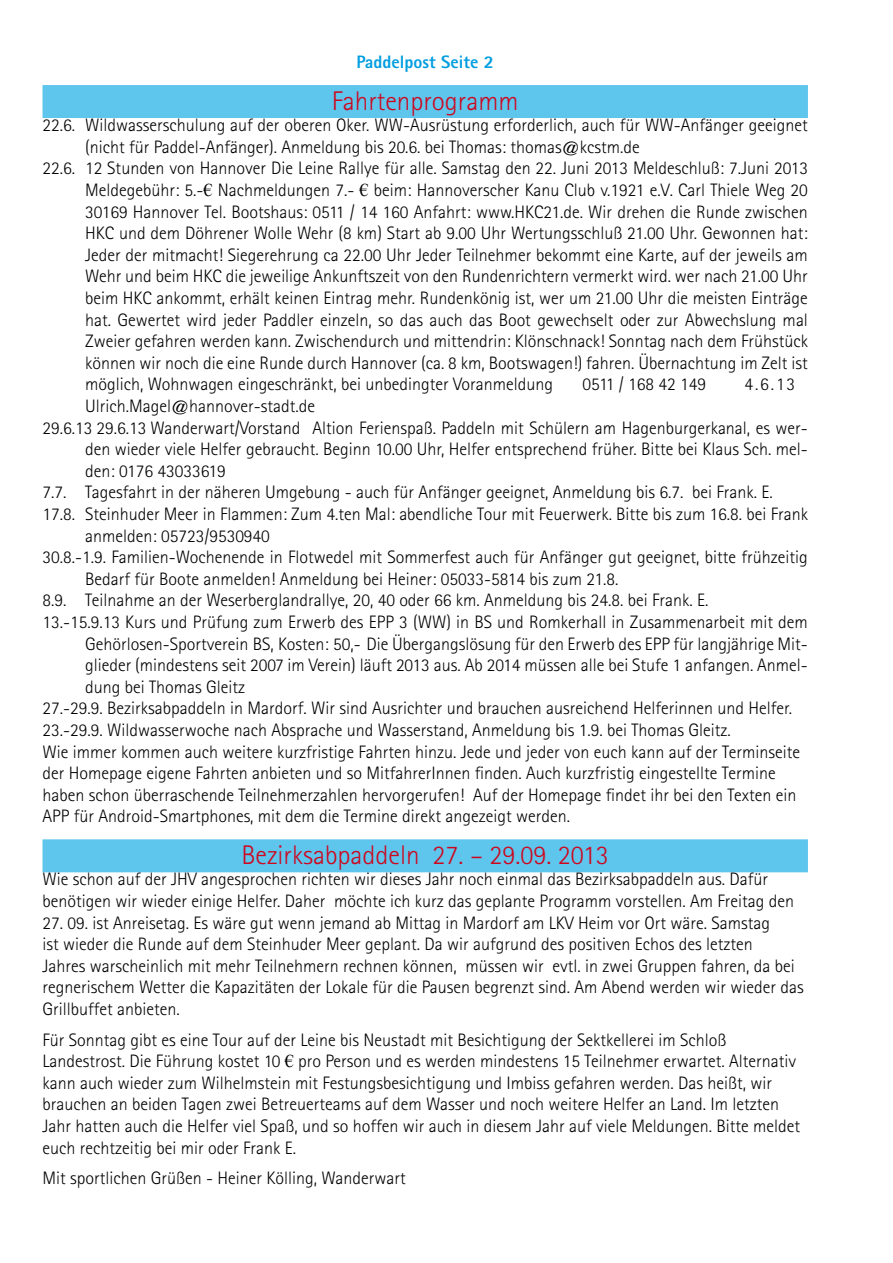
<style>
.page{position:relative;width:893px;height:1263px;background:#fff}
.page>*{position:absolute;margin:0;border:0;box-sizing:border-box;transform-origin:0 0}
.t1{font:300 27px "Rotis Sans Serif";color:#cd071e}
.t2{font:300 18px/21.6px "Rotis Sans Serif";color:#000}
.t3{font:800 18px "Rotis Sans Serif";color:#009ee0}
.s1{font-family:"Times New Roman";font-weight:400}
</style>
<div class="page">
<div style="left:43px;top:85px;width:765px;height:33px;background:#5ec5ed"></div>
<div style="left:43px;top:839px;width:765px;height:33px;background:#5ec5ed"></div>
<p class="t3" style="left:357px;top:51px;width:139px">Paddelpost Seite 2</p>
<h1 class="t1" style="left:332px;top:85px;width:188px">Fahrtenprogramm</h1>
<p class="t2" style="left:43px;top:114px;width:767px">22.6. Wildwasserschulung auf der oberen Oker. WW-Ausrüstung erforderlich, auch für WW-Anfänger geeignet</p>
<p class="t2" style="left:85px;top:136px;width:556px">(nicht für Paddel-Anfänger). Anmeldung bis 20.6. bei Thomas: thomas@kcstm.de</p>
<p class="t2" style="left:43px;top:157px;width:767px">22.6. 12 Stunden von Hannover Die Leine Rallye für alle. Samstag den 22. Juni 2013 Meldeschluß: 7.Juni 2013</p>
<p class="t2" style="left:85px;top:179px;width:724px">Meldegebühr: 5.-<span class="s1">€</span> Nachmeldungen 7.- <span class="s1">€</span> beim: Hannoverscher Kanu Club v.1921 e.V. Carl Thiele Weg 20</p>
<p class="t2" style="left:85px;top:201px;width:724px">30169 Hannover Tel. Bootshaus: 0511 / 14 160 Anfahrt: www.HKC21.de. Wir drehen die Runde zwischen</p>
<p class="t2" style="left:85px;top:222px;width:724px">HKC und dem Döhrener Wolle Wehr (8 km) Start ab 9.00 Uhr Wertungsschluß 21.00 Uhr. Gewonnen hat:</p>
<p class="t2" style="left:85px;top:244px;width:724px">Jeder der mitmacht! Siegerehrung ca 22.00 Uhr Jeder Teilnehmer bekommt eine Karte, auf der jeweils am</p>
<p class="t2" style="left:85px;top:265px;width:724px">Wehr und beim HKC die jeweilige Ankunftszeit von den Rundenrichtern vermerkt wird. wer nach 21.00 Uhr</p>
<p class="t2" style="left:85px;top:287px;width:724px">beim HKC ankommt, erhält keinen Eintrag mehr. Rundenkönig ist, wer um 21.00 Uhr die meisten Einträge</p>
<p class="t2" style="left:85px;top:309px;width:724px">hat. Gewertet wird jeder Paddler einzeln, so das auch das Boot gewechselt oder zur Abwechslung mal</p>
<p class="t2" style="left:85px;top:330px;width:724px">Zweier gefahren werden kann. Zwischendurch und mittendrin: Klönschnack! Sonntag nach dem Frühstück</p>
<p class="t2" style="left:85px;top:352px;width:724px">können wir noch die eine Runde durch Hannover (ca. 8 km, Bootswagen!) fahren. Übernachtung im Zelt ist</p>
<p class="t2" style="left:85px;top:373px;width:470px">möglich, Wohnwagen eingeschränkt, bei unbedingter Voranmeldung</p>
<p class="t2" style="left:583px;top:373px;width:125px">0511 / 168 42 149</p>
<p class="t2" style="left:745px;top:373px;width:52px">4.6.13</p>
<p class="t2" style="left:85px;top:395px;width:231px">Ulrich.Magel@hannover-stadt.de</p>
<p class="t2" style="left:43px;top:417px;width:767px">29.6.13 29.6.13 Wanderwart/Vorstand Altion Ferienspaß. Paddeln mit Schülern am Hagenburgerkanal, es wer-</p>
<p class="t2" style="left:85px;top:438px;width:724px">den wieder viele Helfer gebraucht. Beginn 10.00 Uhr, Helfer entsprechend früher. Bitte bei Klaus Sch. mel-</p>
<p class="t2" style="left:85px;top:460px;width:142px">den: 0176 43033619</p>
<p class="t2" style="left:43px;top:481px;width:732px">7.7. Tagesfahrt in der näheren Umgebung - auch für Anfänger geeignet, Anmeldung bis 6.7. bei Frank. E.</p>
<p class="t2" style="left:43px;top:503px;width:767px">17.8. Steinhuder Meer in Flammen: Zum 4.ten Mal: abendliche Tour mit Feuerwerk. Bitte bis zum 16.8. bei Frank</p>
<p class="t2" style="left:85px;top:525px;width:186px">anmelden: 05723/9530940</p>
<p class="t2" style="left:43px;top:546px;width:767px">30.8.-1.9. Familien-Wochenende in Flotwedel mit Sommerfest auch für Anfänger gut geeignet, bitte frühzeitig</p>
<p class="t2" style="left:85px;top:568px;width:535px">Bedarf für Boote anmelden! Anmeldung bei Heiner: 05033-5814 bis zum 21.8.</p>
<p class="t2" style="left:43px;top:589px;width:668px">8.9. Teilnahme an der Weserberglandrallye, 20, 40 oder 66 km. Anmeldung bis 24.8. bei Frank. E.</p>
<p class="t2" style="left:43px;top:611px;width:767px">13.-15.9.13 Kurs und Prüfung zum Erwerb des EPP 3 (WW) in BS und Romkerhall in Zusammenarbeit mit dem</p>
<p class="t2" style="left:85px;top:633px;width:724px">Gehörlosen-Sportverein BS, Kosten: 50,- Die Übergangslösung für den Erwerb des EPP für langjährige Mit-</p>
<p class="t2" style="left:85px;top:654px;width:724px">glieder (mindestens seit 2007 im Verein) läuft 2013 aus. Ab 2014 müssen alle bei Stufe 1 anfangen. Anmel-</p>
<p class="t2" style="left:85px;top:676px;width:161px">dung bei Thomas Gleitz</p>
<p class="t2" style="left:43px;top:697px;width:751px">27.-29.9. Bezirksabpaddeln in Mardorf. Wir sind Ausrichter und brauchen ausreichend Helferinnen und Helfer.</p>
<p class="t2" style="left:43px;top:719px;width:690px">23.-29.9. Wildwasserwoche nach Absprache und Wasserstand, Anmeldung bis 1.9. bei Thomas Gleitz.</p>
<p class="t2" style="left:43px;top:741px;width:759px">Wie immer kommen auch weitere kurzfristige Fahrten hinzu. Jede und jeder von euch kann auf der Terminseite</p>
<p class="t2" style="left:43px;top:762px;width:735px">der Homepage eigene Fahrten anbieten und so MitfahrerInnen finden. Auch kurzfristig eingestellte Termine</p>
<p class="t2" style="left:43px;top:784px;width:755px">haben schon überraschende Teilnehmerzahlen hervorgerufen! Auf der Homepage findet ihr bei den Texten ein</p>
<p class="t2" style="left:43px;top:805px;width:529px">APP für Android-Smartphones, mit dem die Termine direkt angezeigt werden.</p>
<h1 class="t1" style="left:242px;top:839px;width:369px">Bezirksabpaddeln 27. – 29.09. 2013</h1>
<p class="t2" style="left:43px;top:868px;width:753px">Wie schon auf der JHV angesprochen richten wir dieses Jahr noch einmal das Bezirksabpaddeln aus. Dafür benötigen wir wieder einige Helfer. Daher möchte ich kurz das geplante Programm vorstellen. Am Freitag den</p>
<p class="t2" style="left:43px;top:912px;width:763px">27. 09. ist Anreisetag. Es wäre gut wenn jemand ab Mittag in Mardorf am LKV Heim vor Ort wäre. Samstag<br>ist wieder die Runde auf dem Steinhuder Meer geplant. Da wir aufgrund des positiven Echos des letzten<br>Jahres warscheinlich mit mehr Teilnehmern rechnen können, müssen wir evtl. in zwei Gruppen fahren, da bei regnerischem Wetter die Kapazitäten der Lokale für die Pausen begrenzt sind. Am Abend werden wir wieder das Grillbuffet anbieten.</p>
<p class="t2" style="left:43px;top:1029px;width:759px">Für Sonntag gibt es eine Tour auf der Leine bis Neustadt mit Besichtigung der Sektkellerei im Schloß Landestrost. Die Führung kostet 10 <span class="s1">€</span> pro Person und es werden mindestens 15 Teilnehmer erwartet. Alternativ kann auch wieder zum Wilhelmstein mit Festungsbesichtigung und Imbiss gefahren werden. Das heißt, wir brauchen an beiden Tagen zwei Betreuerteams auf dem Wasser und noch weitere Helfer an Land. Im letzten Jahr hatten auch die Helfer viel Spaß, und so hoffen wir auch in diesem Jahr auf viele Meldungen. Bitte meldet euch rechtzeitig bei mir oder Frank E.</p>
<p class="t2" style="left:43px;top:1167px;width:365px">Mit sportlichen Grüßen - Heiner Kölling, Wanderwart</p>
</div>
